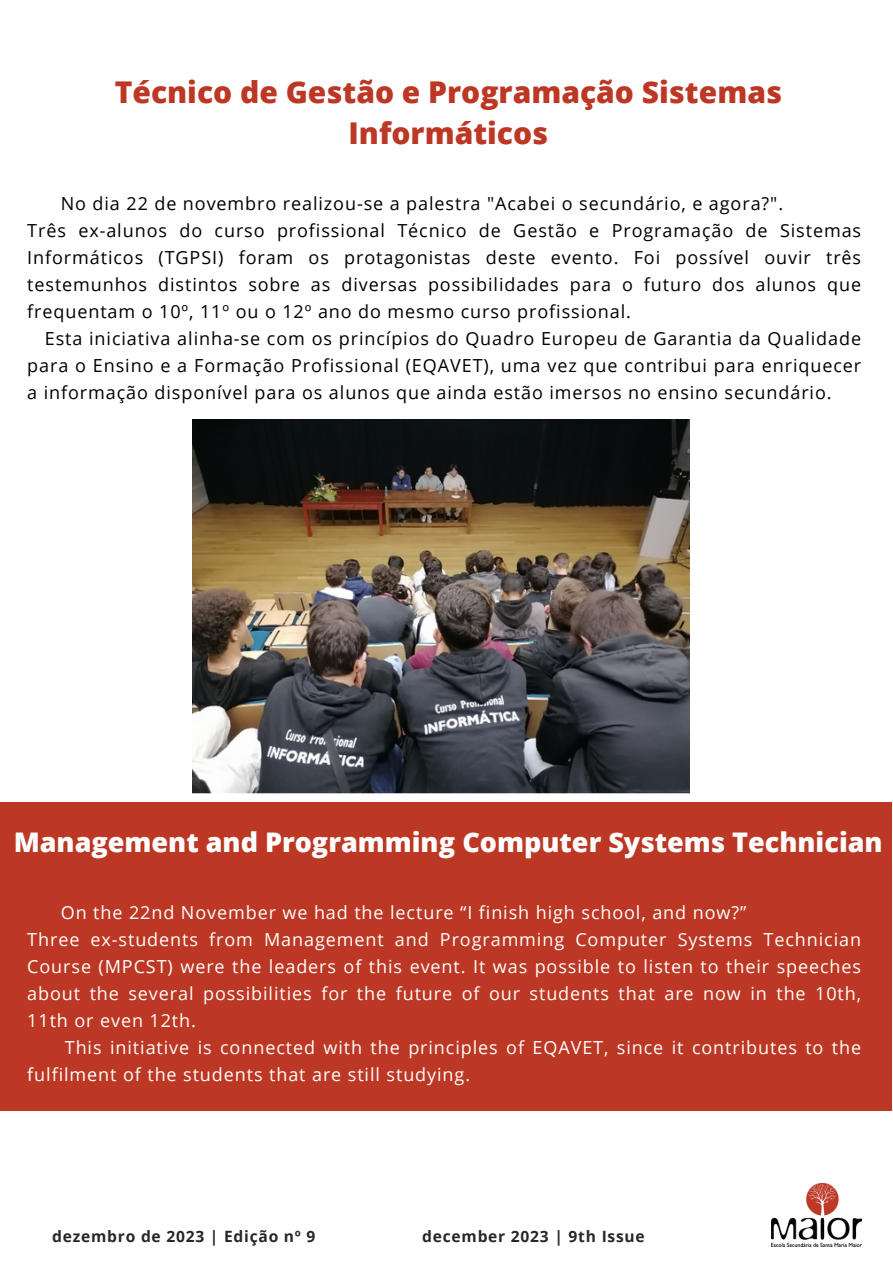
<style>
.page{position:relative;width:893px;height:1264px;background:#fff}
.page>*{position:absolute;margin:0;border:0;box-sizing:border-box;transform-origin:0 0}
.t1{font:800 30px/41.7px "Open Sans";color:#bd3824;text-align:center}
.t2{font:800 27px "Open Sans";color:#fff}
.t3{font:18px/27px "Open Sans";letter-spacing:.05em;color:#000;text-align:justify}
.t4{font:18px/27px "Open Sans";letter-spacing:.05em;color:#fff;text-align:justify}
.t5{font:700 15.6px "Open Sans";letter-spacing:.05em;color:#272727}
</style>
<div class="page">
<div style="left:0;top:802px;width:891px;height:308px;background:#bd3824"></div>
<img style="left:771px;top:1183px;width:90px;height:62px">
<img style="left:192px;top:419px;width:497px;height:374px">
<p class="t1" style="left:115px;top:70px;width:668px">Técnico de Gestão e Programação Sistemas<br>Informáticos</p>
<p class="t3" style="left:61px;top:190px;width:723px">No dia 22 de novembro realizou-se a palestra "Acabei o secundário, e agora?".</p>
<p class="t3" style="left:27px;top:217px;width:835px">Três ex-alunos do curso profissional Técnico de Gestão e Programação de Sistemas Informáticos (TGPSI) foram os protagonistas deste evento. Foi possível ouvir três testemunhos distintos sobre as diversas possibilidades para o futuro dos alunos que frequentam o 10º, 11º ou o 12º ano do mesmo curso profissional.</p>
<p class="t3" style="left:27px;top:325px;width:835px;text-indent:17px">Esta iniciativa alinha-se com os princípios do Quadro Europeu de Garantia da Qualidade para o Ensino e a Formação Profissional (EQAVET), uma vez que contribui para enriquecer a informação disponível para os alunos que ainda estão imersos no ensino secundário.</p>
<p class="t2" style="left:14px;top:823px;width:870px">Management and Programming Computer Systems Technician</p>
<p class="t4" style="left:61px;top:898px;width:687px">On the 22nd November we had the lecture “I finish high school, and now?”</p>
<p class="t4" style="left:27px;top:925px;width:835px">Three ex-students from Management and Programming Computer Systems Technician Course (MPCST) were the leaders of this event. It was possible to listen to their speeches about the several possibilities for the future of our students that are now in the 10th, 11th or even 12th.</p>
<p class="t4" style="left:27px;top:1033px;width:835px;text-indent:38px">This initiative is connected with the principles of EQAVET, since it contributes to the fulfilment of the students that are still studying.</p>
<p class="t5" style="left:52px;top:1225px;width:265px">dezembro de 2023 | Edição nº 9</p>
<p class="t5" style="left:422px;top:1225px;width:224px">december 2023 | 9th Issue</p>
</div>
